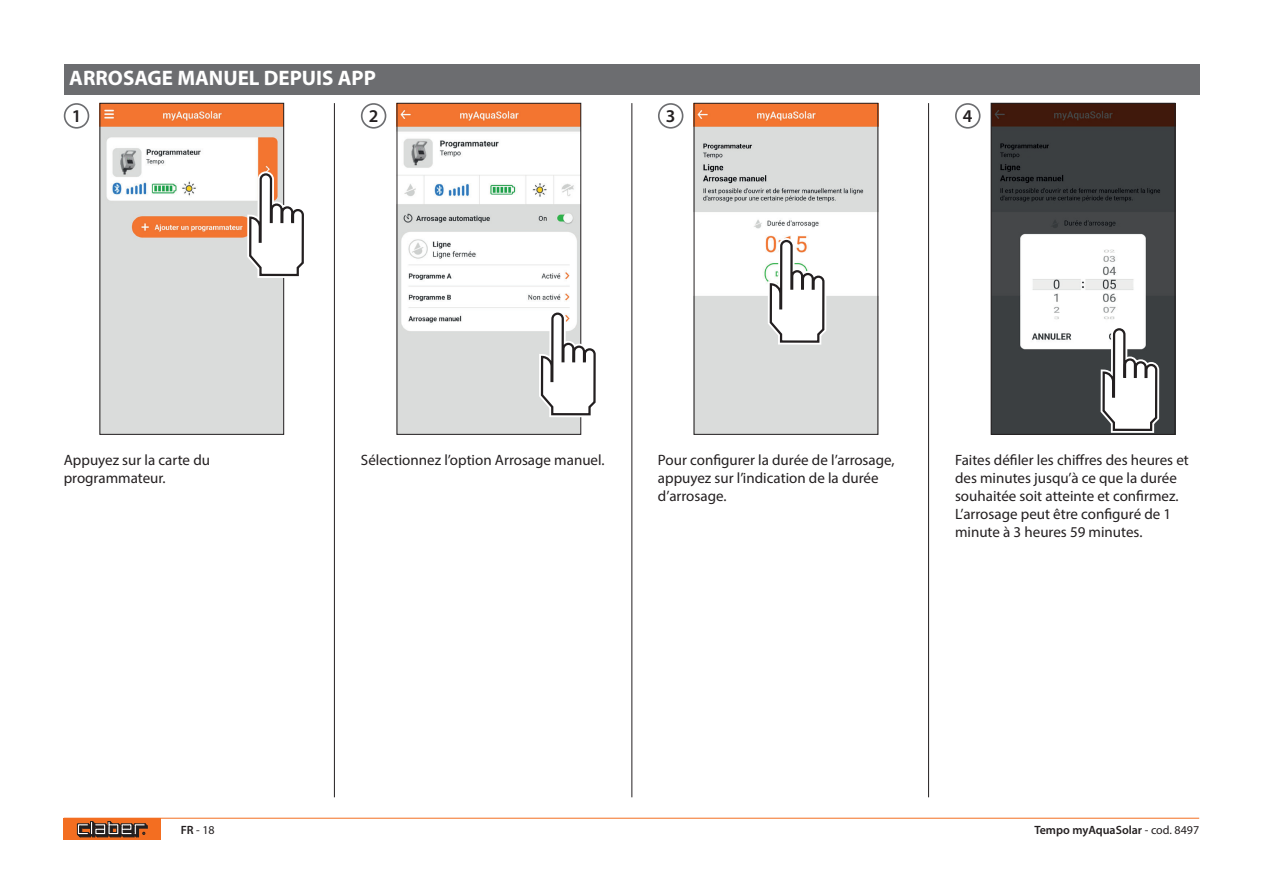
<style>
.page{position:relative;width:1263px;height:893px;background:#fff}
.page>*{position:absolute;margin:0;border:0;box-sizing:border-box;transform-origin:0 0}
.t1{font:700 21px "Myriad Pro";color:#fff}
.t2{font:600 18px "Myriad Pro";color:#231f20}
.t3{font:15px/18px "Myriad Pro";color:#231f20}
.t4{font:600 12px "Myriad Pro";color:#231f20}
.t5{font:12px "Myriad Pro";color:#231f20}
.s1{font-weight:600}
.s2{font-weight:400}
</style>
<div class="page">
<div style="left:64px;top:819px;width:97px;height:21px;background:#f36e21"></div>
<svg style="left:77px;top:821px;width:71px;height:17px"></svg>
<hr style="left:64px;top:818px;width:1135px;height:1px;background:#f36e21">
<div style="left:64px;top:64px;width:1135px;height:31px;background:#6c6d70"></div>
<div style="left:64px;top:103px;width:25px;height:26px;border:2px solid #6c6d70;border-radius:50%"></div>
<div style="left:955px;top:103px;width:25px;height:26px;border:2px solid #6c6d70;border-radius:50%"></div>
<div style="left:658px;top:103px;width:25px;height:26px;border:2px solid #6c6d70;border-radius:50%"></div>
<div style="left:361px;top:103px;width:25px;height:26px;border:2px solid #6c6d70;border-radius:50%"></div>
<hr style="left:334px;top:103px;width:1px;height:694px;background:#231f20">
<hr style="left:632px;top:103px;width:1px;height:694px;background:#231f20">
<hr style="left:928px;top:103px;width:1px;height:694px;background:#231f20">
<img style="left:102px;top:105px;width:180px;height:327px">
<div style="left:100px;top:103px;width:184px;height:331px;border:1px solid #231f20"></div>
<img style="left:993px;top:105px;width:180px;height:327px">
<div style="left:991px;top:103px;width:184px;height:331px;border:1px solid #231f20"></div>
<img style="left:696px;top:105px;width:180px;height:327px">
<img style="left:399px;top:105px;width:180px;height:327px">
<svg style="left:246px;top:102px;width:58px;height:178px"></svg>
<svg style="left:538px;top:102px;width:58px;height:317px"></svg>
<svg style="left:766px;top:102px;width:62px;height:244px"></svg>
<svg style="left:1099px;top:102px;width:62px;height:332px"></svg>
<h1 class="t1" style="left:69px;top:70px;width:308px">ARROSAGE MANUEL DEPUIS APP</h1>
<p class="t2" style="left:72px;top:109px;width:11px">1</p>
<p class="t2" style="left:369px;top:109px;width:11px">2</p>
<p class="t2" style="left:666px;top:109px;width:11px">3</p>
<p class="t2" style="left:963px;top:109px;width:11px">4</p>
<p class="t3" style="left:64px;top:453px;width:148px">Appuyez sur la carte du programmateur.</p>
<p class="t3" style="left:361px;top:453px;width:245px">Sélectionnez l’option Arrosage manuel.</p>
<p class="t3" style="left:658px;top:453px;width:238px">Pour configurer la durée de l’arrosage, appuyez sur l’indication de la durée d’arrosage.</p>
<p class="t3" style="left:955px;top:453px;width:235px">Faites défiler les chiffres des heures et des minutes jusqu’à ce que la durée souhaitée soit atteinte et confirmez.<br>L’arrosage peut être configuré de 1 minute à 3 heures 59 minutes.</p>
<p class="t5" style="left:181px;top:825px;width:36px"><span class="s1">FR</span> - 18</p>
<p class="t4" style="left:1034px;top:825px;width:166px">Tempo myAquaSolar <span class="s2">- cod. 8497</span></p>
</div>
